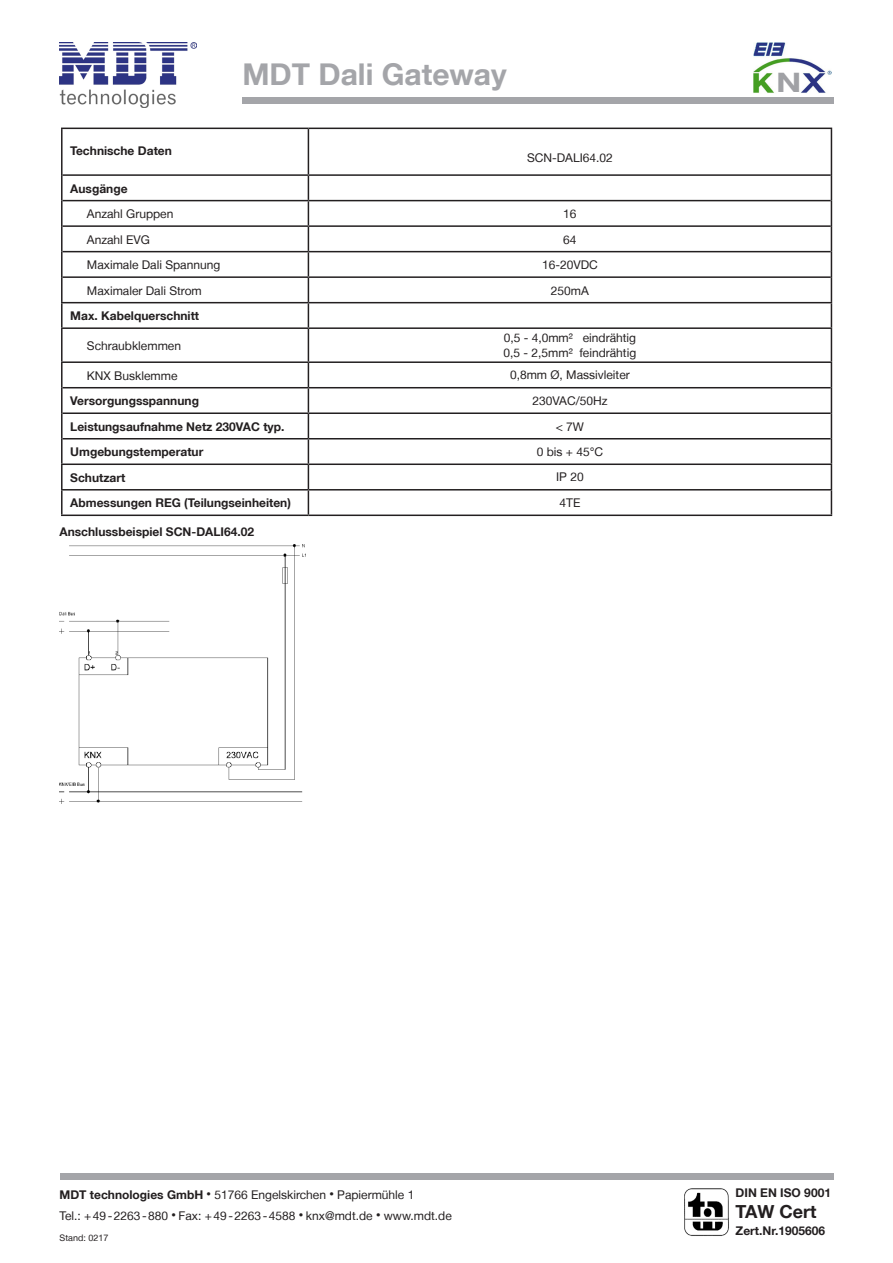
<style>
.page{position:relative;width:893px;height:1263px;background:#fff}
.page>*{position:absolute;margin:0;border:0;box-sizing:border-box;transform-origin:0 0}
.t1{font:700 30px "Helvetica Neue LT";color:#a4a5a9}
.t2{font:700 26.85px "Helvetica Neue LT";color:#a0a1a5;scale:1.28 1}
.t3{font:700 18px "Helvetica Neue LT";color:#231f20}
.td-data-centered{font:12px/21px "Helvetica Neue LT";color:#231f20}
.td-data{font:700 12px "Helvetica Neue LT";color:#231f20}
.td-data-2{font:12px "Helvetica Neue LT";color:#231f20}
.td-title{font:700 12px "Helvetica Neue LT";color:#231f20}
.td-title-2{font:12px "Helvetica Neue LT";color:#231f20}
.t4{font:9px "Helvetica Neue LT";color:#231f20}
.s1{font-weight:700}
.s2{font-size:9px}
</style>
<div class="page">
<svg style="left:63px;top:414px;width:768px;height:100px"></svg>
<svg style="left:63px;top:329px;width:768px;height:83px"></svg>
<hr style="left:61px;top:128px;width:247px;height:1px;background:#231f20">
<hr style="left:61px;top:129px;width:2px;height:46px;background:#231f20">
<hr style="left:61px;top:175px;width:2px;height:26px;background:#231f20">
<hr style="left:61px;top:201px;width:2px;height:25px;background:#231f20">
<hr style="left:61px;top:226px;width:2px;height:26px;background:#231f20">
<hr style="left:61px;top:252px;width:2px;height:25px;background:#231f20">
<hr style="left:61px;top:277px;width:2px;height:25px;background:#231f20">
<hr style="left:61px;top:302px;width:247px;height:1px;background:#231f20">
<hr style="left:61px;top:303px;width:2px;height:24px;background:#231f20">
<svg style="left:62px;top:128px;width:770px;height:199px"></svg>
<hr style="left:61px;top:327px;width:247px;height:2px;background:#231f20">
<hr style="left:61px;top:329px;width:2px;height:32px;background:#231f20">
<hr style="left:308px;top:327px;width:524px;height:2px;background:#231f20">
<hr style="left:308px;top:329px;width:1px;height:32px;background:#231f20">
<hr style="left:831px;top:329px;width:1px;height:32px;background:#231f20">
<hr style="left:61px;top:361px;width:247px;height:2px;background:#231f20">
<hr style="left:61px;top:363px;width:2px;height:25px;background:#231f20">
<hr style="left:308px;top:361px;width:524px;height:2px;background:#231f20">
<hr style="left:61px;top:388px;width:2px;height:25px;background:#231f20">
<hr style="left:61px;top:413px;width:2px;height:26px;background:#231f20">
<hr style="left:61px;top:439px;width:2px;height:24px;background:#231f20">
<hr style="left:61px;top:463px;width:247px;height:2px;background:#231f20">
<hr style="left:61px;top:465px;width:2px;height:24px;background:#231f20">
<hr style="left:308px;top:463px;width:524px;height:2px;background:#231f20">
<hr style="left:61px;top:489px;width:247px;height:1px;background:#231f20">
<hr style="left:61px;top:490px;width:2px;height:24px;background:#231f20">
<hr style="left:308px;top:489px;width:524px;height:1px;background:#231f20">
<svg style="left:308px;top:363px;width:1px;height:151px"></svg>
<svg style="left:831px;top:363px;width:1px;height:151px"></svg>
<hr style="left:61px;top:514px;width:247px;height:2px;background:#231f20">
<hr style="left:308px;top:514px;width:524px;height:2px;background:#231f20">
<hr style="left:63px;top:174px;width:245px;height:2px;background:#231f20">
<hr style="left:308px;top:174px;width:523px;height:2px;background:#231f20">
<hr style="left:63px;top:200px;width:245px;height:1px;background:#231f20">
<hr style="left:308px;top:200px;width:523px;height:1px;background:#231f20">
<hr style="left:63px;top:225px;width:245px;height:2px;background:#231f20">
<hr style="left:308px;top:225px;width:523px;height:2px;background:#231f20">
<hr style="left:63px;top:251px;width:245px;height:1px;background:#231f20">
<hr style="left:308px;top:251px;width:523px;height:1px;background:#231f20">
<hr style="left:63px;top:276px;width:245px;height:2px;background:#231f20">
<hr style="left:308px;top:276px;width:523px;height:2px;background:#231f20">
<hr style="left:63px;top:387px;width:245px;height:1px;background:#231f20">
<hr style="left:308px;top:387px;width:523px;height:1px;background:#231f20">
<hr style="left:63px;top:412px;width:245px;height:2px;background:#231f20">
<hr style="left:308px;top:412px;width:523px;height:2px;background:#231f20">
<hr style="left:63px;top:438px;width:245px;height:1px;background:#231f20">
<hr style="left:308px;top:438px;width:523px;height:1px;background:#231f20">
<img style="left:60px;top:544px;width:245px;height:260px">
<img style="left:60px;top:43px;width:137px;height:65px">
<div style="left:242px;top:98px;width:591px;height:6px;background:#a4a5a9"></div>
<div style="left:60px;top:1174px;width:773px;height:6px;background:#a4a5a9"></div>
<img style="left:685px;top:1188px;width:44px;height:48px">
<img style="left:753px;top:43px;width:79px;height:50px">
<p class="td-title" style="left:70px;top:143px;width:103px">Technische Daten</p>
<p class="t1" style="left:242px;top:56px;width:266px">MDT Dali Gateway</p>
<p class="td-title-2" style="left:527px;top:150px;width:87px">SCN-DALI64.02</p>
<p class="td-data" style="left:70px;top:181px;width:59px">Ausgänge</p>
<p class="td-data-2" style="left:87px;top:207px;width:88px">Anzahl Gruppen</p>
<p class="td-data-centered" style="left:563px;top:203px;width:15px">16</p>
<p class="td-data-2" style="left:87px;top:232px;width:65px">Anzahl EVG</p>
<p class="td-data-centered" style="left:563px;top:229px;width:15px">64</p>
<p class="td-data-2" style="left:87px;top:258px;width:135px">Maximale Dali Spannung</p>
<p class="td-data-centered" style="left:542px;top:254px;width:57px">16-20VDC</p>
<p class="td-data-2" style="left:87px;top:283px;width:116px">Maximaler Dali Strom</p>
<p class="td-data-centered" style="left:551px;top:280px;width:40px">250mA</p>
<p class="td-data" style="left:70px;top:308px;width:130px">Max. Kabelquerschnitt</p>
<p class="td-data-2" style="left:87px;top:338px;width:96px">Schraubklemmen</p>
<p class="td-data-centered" style="left:504px;top:327px;width:134px">0,5 - 4,0mm² eindrähtig</p>
<p class="td-data-centered" style="left:504px;top:342px;width:134px">0,5 - 2,5mm² feindrähtig</p>
<p class="td-data-2" style="left:87px;top:368px;width:92px">KNX Busklemme</p>
<p class="td-data-centered" style="left:510px;top:364px;width:121px">0,8mm Ø, Massivleiter</p>
<p class="td-data" style="left:70px;top:393px;width:130px">Versorgungsspannung</p>
<p class="td-data-centered" style="left:532px;top:390px;width:76px">230VAC/50Hz</p>
<p class="td-data" style="left:70px;top:419px;width:216px">Leistungsaufnahme Netz 230VAC typ.</p>
<p class="td-data-centered" style="left:556px;top:416px;width:30px">&lt; 7W</p>
<p class="td-data" style="left:70px;top:444px;width:135px">Umgebungstemperatur</p>
<p class="td-data-centered" style="left:537px;top:441px;width:68px">0 bis + 45°C</p>
<p class="td-data" style="left:70px;top:470px;width:57px">Schutzart</p>
<p class="td-data-centered" style="left:556px;top:466px;width:29px">IP 20</p>
<p class="td-data" style="left:70px;top:496px;width:222px">Abmessungen REG (Teilungseinheiten)</p>
<p class="td-data-centered" style="left:559px;top:492px;width:22px">4TE</p>
<p class="td-data" style="left:60px;top:524px;width:196px">Anschlussbeispiel SCN-DALI64.02</p>
<p class="t2" style="left:776px;top:66px;width:21px">N</p>
<p class="td-data-centered" style="left:60px;top:1183px;width:394px"><span class="s1">MDT technologies GmbH</span> <span class="s2">•</span> 51766 Engelskirchen <span class="s2">•</span> Papiermühle 1<br>Tel.: +49-2263-880 <span class="s2">•</span> Fax: +49-2263-4588 <span class="s2">•</span> knx@mdt.de <span class="s2">•</span> www.mdt.de</p>
<p class="t4" style="left:60px;top:1232px;width:50px">Stand: 0217</p>
<p class="td-data" style="left:736px;top:1185px;width:97px">DIN EN ISO 9001</p>
<p class="t3" style="left:736px;top:1200px;width:82px">TAW Cert</p>
<p class="td-data" style="left:736px;top:1223px;width:91px">Zert.Nr.1905606</p>
</div>
